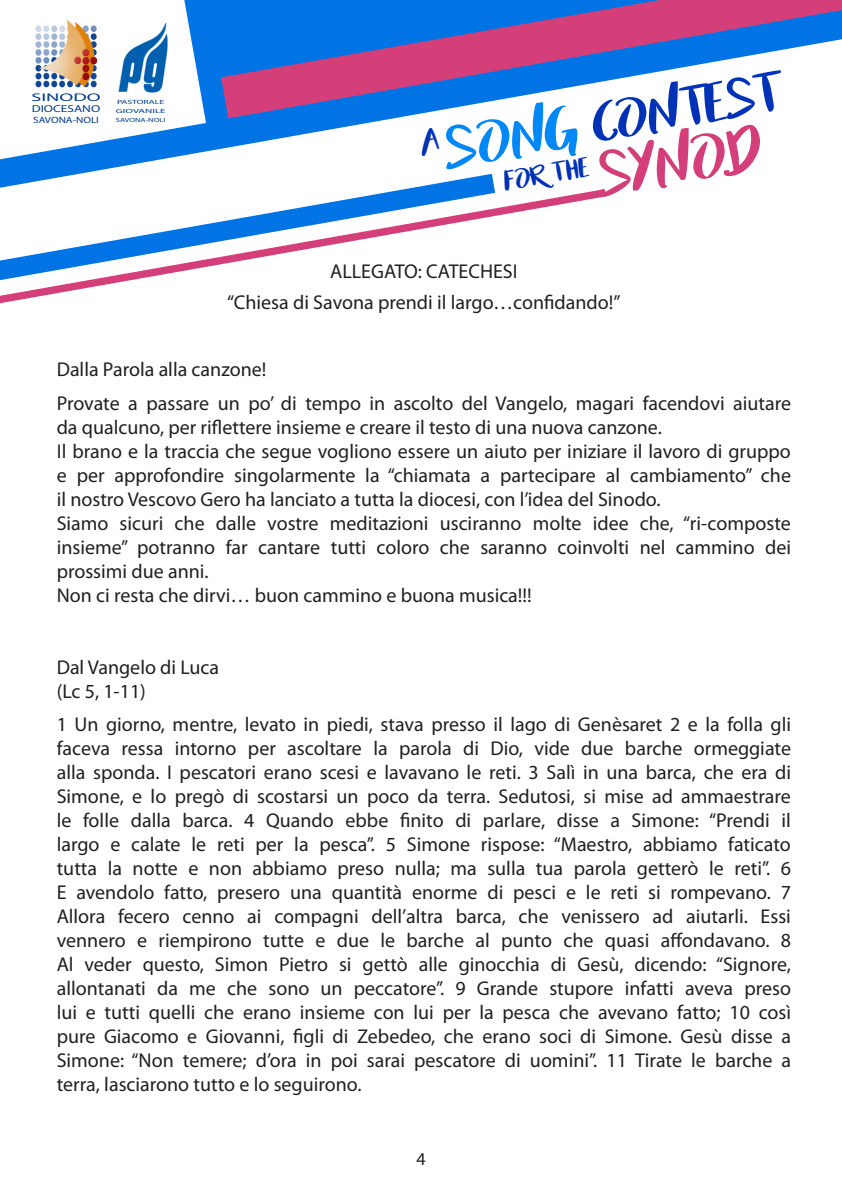
<style>
.page{position:relative;width:842px;height:1191px;background:#fff}
.page>*{position:absolute;margin:0;border:0;box-sizing:border-box;transform-origin:0 0}
.t1{font:46px "Beautyandthe Beast";color:#d53f79;scale:1.42 1}
.t2{font:40px "Beautyandthe Beast";color:#0032b7;scale:1.47 1}
.t3{font:20px/24px "Myriad Pro";color:#231f20;text-align:justify}
.t4{font:20px "Beautyandthe Beast";color:#0032b7;scale:1.41 1}
.t5{font:18px "Myriad Pro";color:#231f20}
.t6{font:11.1px "Myriad Pro";color:#003a88;scale:1.81 1}
.t7{font:10.1px "Myriad Pro";color:#003a88;scale:1.33 1}
.t8{font:9.1px "Myriad Pro";color:#003a88;scale:1.22 1}
.t9{font:6.1px "Myriad Pro";color:#003a88;scale:1.38 1}
.t10{font:6.1px "Myriad Pro";color:#003a88;scale:1.61 1}
.t11{font:6.1px "Myriad Pro";color:#003a88;scale:1.81 1}
.s1{font-size:43px;color:#0088f6}
</style>
<div class="page">
<svg style="left:0;top:0;width:492px;height:174px"></svg>
<svg style="left:0;top:0;width:206px;height:159px"></svg>
<img style="left:26px;top:16px;width:80px;height:81px">
<img style="left:118px;top:23px;width:50px;height:69px">
<svg style="left:0;top:174px;width:495px;height:15px"></svg>
<svg style="left:221px;top:0;width:621px;height:118px"></svg>
<svg style="left:0;top:189px;width:606px;height:114px"></svg>
<svg style="left:418px;top:127px;width:22px;height:29px"></svg>
<p class="t6" style="left:31px;top:90px;width:40px">SINODO</p>
<p class="t7" style="left:32px;top:102px;width:53px">DIOCESANO</p>
<p class="t8" style="left:33px;top:114px;width:55px">SAVONA-NOLI</p>
<p class="t10" style="left:117px;top:98px;width:31px">PASTORALE</p>
<p class="t11" style="left:116px;top:107px;width:29px">GIOVANILE</p>
<p class="t9" style="left:116px;top:116px;width:37px">SAVONA-NOLI</p>
<p class="t2" style="left:441px;top:122px;width:230px;rotate:-10deg"><span class="s1">SONG</span> CONTEST</p>
<p class="t1" style="left:594px;top:144px;width:119px;rotate:-10deg">synod</p>
<p class="t4" style="left:501px;top:167px;width:63px;rotate:-10deg">for the</p>
<p class="t3" style="left:330px;top:258px;width:189px">ALLEGATO: CATECHESI</p>
<p class="t3" style="left:227px;top:290px;width:395px">“Chiesa di Savona prendi il largo…confidando!”</p>
<p class="t3" style="left:57px;top:357px;width:211px">Dalla Parola alla canzone!</p>
<p class="t3" style="left:57px;top:390px;width:736px">Provate a passare un po’ di tempo in ascolto del Vangelo, magari facendovi aiutare da qualcuno, per riflettere insieme e creare il testo di una nuova canzone.</p>
<p class="t3" style="left:57px;top:438px;width:736px">Il brano e la traccia che segue vogliono essere un aiuto per iniziare il lavoro di gruppo e per approfondire singolarmente la “chiamata a partecipare al cambiamento” che il nostro Vescovo Gero ha lanciato a tutta la diocesi, con l’idea del Sinodo.</p>
<p class="t3" style="left:57px;top:510px;width:736px">Siamo sicuri che dalle vostre meditazioni usciranno molte idee che, “ri-composte insieme” potranno far cantare tutti coloro che saranno coinvolti nel cammino dei prossimi due anni.</p>
<p class="t3" style="left:57px;top:582px;width:476px">Non ci resta che dirvi… buon cammino e buona musica!!!</p>
<p class="t3" style="left:57px;top:654px;width:164px">Dal Vangelo di Luca</p>
<p class="t3" style="left:57px;top:678px;width:91px">(Lc 5, 1-11)</p>
<p class="t3" style="left:57px;top:712px;width:736px">1 Un giorno, mentre, levato in piedi, stava presso il lago di Genèsaret 2 e la folla gli faceva ressa intorno per ascoltare la parola di Dio, vide due barche ormeggiate alla sponda. I pescatori erano scesi e lavavano le reti. 3 Salì in una barca, che era di Simone, e lo pregò di scostarsi un poco da terra. Sedutosi, si mise ad ammaestrare le folle dalla barca. 4 Quando ebbe finito di parlare, disse a Simone: “Prendi il largo e calate le reti per la pesca”. 5 Simone rispose: “Maestro, abbiamo faticato tutta la notte e non abbiamo preso nulla; ma sulla tua parola getterò le reti”. 6<br>E avendolo fatto, presero una quantità enorme di pesci e le reti si rompevano. 7<br>Allora fecero cenno ai compagni dell’altra barca, che venissero ad aiutarli. Essi vennero e riempirono tutte e due le barche al punto che quasi affondavano. 8<br>Al veder questo, Simon Pietro si gettò alle ginocchia di Gesù, dicendo: “Signore, allontanati da me che sono un peccatore”. 9 Grande stupore infatti aveva preso lui e tutti quelli che erano insieme con lui per la pesca che avevano fatto; 10 così pure Giacomo e Giovanni, figli di Zebedeo, che erano soci di Simone. Gesù disse a Simone: “Non temere; d’ora in poi sarai pescatore di uomini”. 11 Tirate le barche a terra, lasciarono tutto e lo seguirono.</p>
<p class="t5" style="left:416px;top:1147px;width:11px">4</p>
</div>
